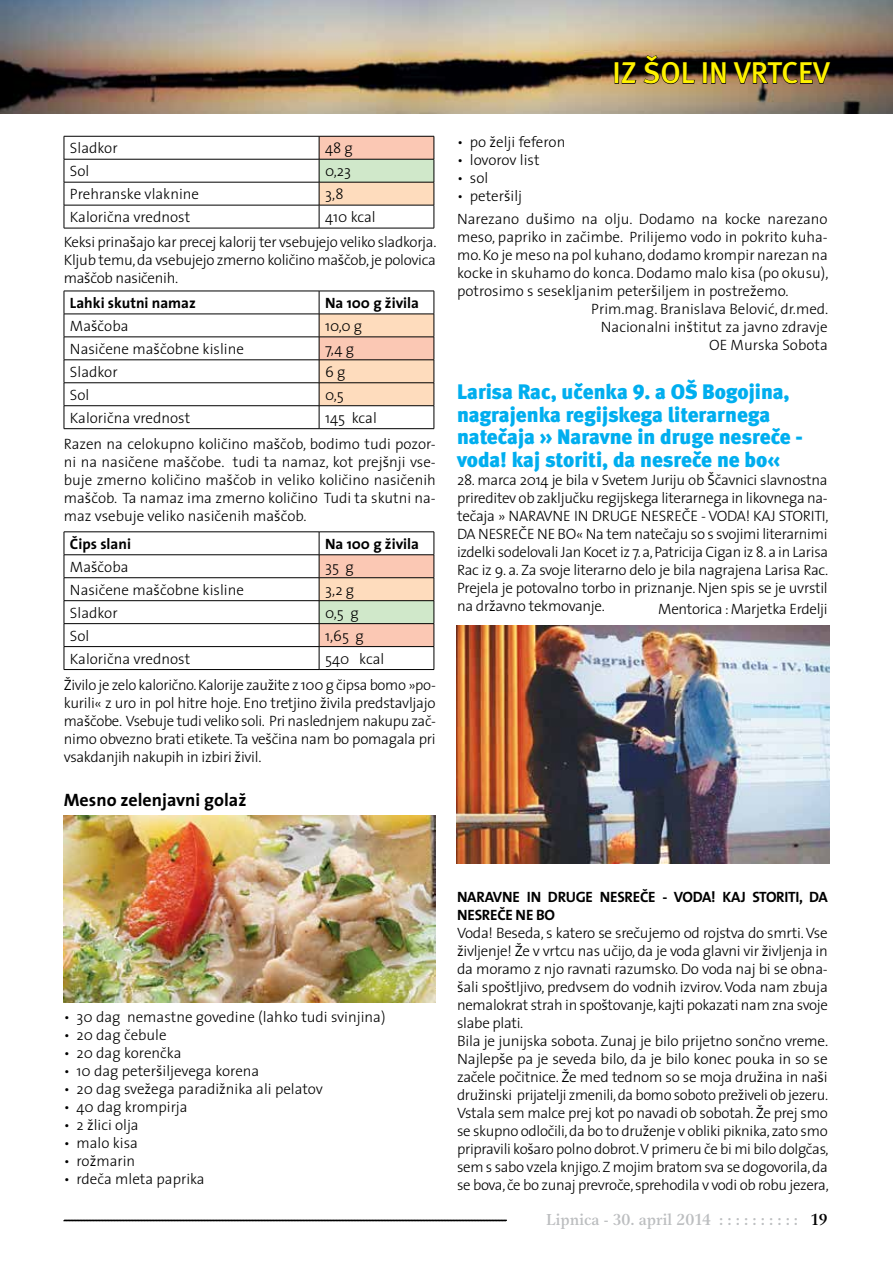
<style>
.page{position:relative;width:893px;height:1263px;background:#fff}
.page>*{position:absolute;margin:0;border:0;box-sizing:border-box;transform-origin:0 0}
.t1{font:30px "Meta Medium CE";color:#fff200}
.t2{font:21px/22.5px "Meta Black CELF";letter-spacing:-.005em;color:#00aeef}
.t3{font:700 18px "The Sans OT";color:#000}
.t4{font:500 16.5px "Gamma Itc TEE";color:#bcbec0}
.t5{font:300 15px/18px "The Sans OT";letter-spacing:-.015em;color:#000}
.t6{font:700 15px/18px "The Sans OT";letter-spacing:-.02em;color:#000}
.t7{font:700 15px "The Sans OT";color:#000}
.s1{color:#000}
</style>
<div class="page">
<img style="left:0;top:0;width:893px;height:114px">
<div style="left:615px;top:62px;width:4px;height:22px;border:1px solid #000"></div>
<svg style="left:621px;top:62px;width:16px;height:22px"></svg>
<svg style="left:643px;top:55px;width:52px;height:29px;background:#3e2e22"></svg>
<div style="left:703px;top:62px;width:4px;height:22px;border:1px solid #000"></div>
<svg style="left:711px;top:0;width:15px;height:84px"></svg>
<svg style="left:733px;top:61px;width:98px;height:25px;background:#392a21"></svg>
<svg style="left:63px;top:1219px;width:444px;height:2px"></svg>
<div style="left:319px;top:136px;width:115px;height:23px;background:#fbc8b4"></div>
<div style="left:319px;top:159px;width:115px;height:23px;background:#d0e8ca"></div>
<div style="left:319px;top:182px;width:115px;height:23px;background:#fedcbd"></div>
<hr style="left:64px;top:136px;width:255px;height:1px;background:#000">
<hr style="left:319px;top:136px;width:115px;height:1px;background:#000">
<hr style="left:64px;top:159px;width:255px;height:1px;background:#000">
<hr style="left:319px;top:159px;width:115px;height:1px;background:#000">
<hr style="left:64px;top:182px;width:255px;height:1px;background:#000">
<hr style="left:319px;top:182px;width:115px;height:1px;background:#000">
<hr style="left:64px;top:205px;width:255px;height:1px;background:#000">
<svg style="left:64px;top:136px;width:1px;height:92px"></svg>
<hr style="left:319px;top:205px;width:115px;height:1px;background:#000">
<svg style="left:319px;top:136px;width:1px;height:92px"></svg>
<svg style="left:434px;top:136px;width:1px;height:92px"></svg>
<hr style="left:64px;top:228px;width:255px;height:1px;background:#000">
<hr style="left:319px;top:228px;width:115px;height:1px;background:#000">
<hr style="left:64px;top:291px;width:255px;height:1px;background:#000">
<hr style="left:64px;top:314px;width:255px;height:1px;background:#000">
<hr style="left:64px;top:337px;width:255px;height:1px;background:#000">
<hr style="left:64px;top:360px;width:255px;height:1px;background:#000">
<hr style="left:64px;top:382px;width:255px;height:1px;background:#000">
<hr style="left:64px;top:405px;width:255px;height:1px;background:#000">
<svg style="left:64px;top:291px;width:1px;height:137px"></svg>
<svg style="left:319px;top:291px;width:116px;height:137px"></svg>
<hr style="left:64px;top:428px;width:255px;height:1px;background:#000">
<hr style="left:319px;top:428px;width:115px;height:1px;background:#000">
<hr style="left:64px;top:532px;width:255px;height:1px;background:#000">
<hr style="left:64px;top:554px;width:255px;height:1px;background:#000">
<hr style="left:64px;top:577px;width:255px;height:1px;background:#000">
<hr style="left:64px;top:600px;width:255px;height:1px;background:#000">
<hr style="left:64px;top:623px;width:255px;height:1px;background:#000">
<hr style="left:64px;top:646px;width:255px;height:1px;background:#000">
<svg style="left:64px;top:532px;width:1px;height:137px"></svg>
<svg style="left:319px;top:532px;width:116px;height:137px"></svg>
<hr style="left:64px;top:669px;width:255px;height:1px;background:#000">
<hr style="left:319px;top:669px;width:115px;height:1px;background:#000">
<img style="left:64px;top:815px;width:372px;height:187px">
<img style="left:457px;top:625px;width:372px;height:238px">
<p class="t5" style="left:70px;top:139px;width:49px">Sladkor</p>
<p class="t5" style="left:325px;top:139px;width:29px">48 g</p>
<p class="t5" style="left:70px;top:162px;width:21px">Sol</p>
<p class="t5" style="left:325px;top:162px;width:27px">0,23</p>
<p class="t5" style="left:70px;top:185px;width:131px">Prehranske vlaknine</p>
<p class="t5" style="left:325px;top:185px;width:20px">3,8</p>
<p class="t5" style="left:70px;top:207px;width:122px">Kalorična vrednost</p>
<p class="t5" style="left:64px;top:204px;width:374px;line-height:24.6px;text-indent:261px">410 kcal<br>Keksi prinašajo kar precej kalorij ter vsebujejo veliko sladkorja.</p>
<p class="t5" style="left:64px;top:250px;width:374px">Kljub temu, da vsebujejo zmerno količino maščob, je polovica maščob nasičenih.</p>
<p class="t7" style="left:70px;top:290px;width:127px">Lahki skutni namaz</p>
<p class="t7" style="left:325px;top:290px;width:96px">Na 100 g živila</p>
<p class="t5" style="left:70px;top:316px;width:60px">Maščoba</p>
<p class="t5" style="left:325px;top:316px;width:39px">10,0 g</p>
<p class="t5" style="left:70px;top:339px;width:175px">Nasičene maščobne kisline</p>
<p class="t5" style="left:325px;top:339px;width:31px">7,4 g</p>
<p class="t5" style="left:70px;top:362px;width:49px">Sladkor</p>
<p class="t5" style="left:325px;top:362px;width:22px">6 g</p>
<p class="t5" style="left:70px;top:385px;width:21px">Sol</p>
<p class="t5" style="left:325px;top:385px;width:20px">0,5</p>
<p class="t5" style="left:70px;top:408px;width:122px">Kalorična vrednost</p>
<p class="t5" style="left:64px;top:404px;width:374px;line-height:26.7px;text-indent:261px">145 kcal<br>Razen na celokupno količino maščob, bodimo tudi pozor-</p>
<p class="t5" style="left:64px;top:453px;width:374px;text-align:justify">ni na nasičene maščobe. tudi ta namaz, kot prejšnji vse&shy;buje zmerno količino maščob in veliko količino nasičenih maščob. Ta namaz ima zmerno količino Tudi ta skutni na&shy;maz vsebuje veliko nasičenih maščob.</p>
<p class="t7" style="left:70px;top:531px;width:63px">Čips slani</p>
<p class="t7" style="left:325px;top:531px;width:96px">Na 100 g živila</p>
<p class="t5" style="left:70px;top:557px;width:60px">Maščoba</p>
<p class="t5" style="left:325px;top:557px;width:30px">35 g</p>
<p class="t5" style="left:70px;top:580px;width:175px">Nasičene maščobne kisline</p>
<p class="t5" style="left:325px;top:580px;width:31px">3,2 g</p>
<p class="t5" style="left:70px;top:603px;width:49px">Sladkor</p>
<p class="t5" style="left:325px;top:603px;width:35px">0,5 g</p>
<p class="t5" style="left:70px;top:626px;width:21px">Sol</p>
<p class="t5" style="left:325px;top:626px;width:40px">1,65 g</p>
<p class="t5" style="left:70px;top:649px;width:122px">Kalorična vrednost</p>
<p class="t5" style="left:64px;top:645px;width:374px;line-height:26.7px;text-indent:261px">540 kcal<br>Živilo je zelo kalorično. Kalorije zaužite z 100 g čipsa bomo »po-</p>
<p class="t5" style="left:64px;top:694px;width:374px;text-align:justify">kurili« z uro in pol hitre hoje. Eno tretjino živila predstavljajo maščobe. Vsebuje tudi veliko soli. Pri naslednjem nakupu zač&shy;nimo obvezno brati etikete. Ta veščina nam bo pomagala pri vsakdanjih nakupih in izbiri živil.</p>
<p class="t3" style="left:64px;top:785px;width:184px">Mesno zelenjavni golaž</p>
<h1 class="t1" style="left:613px;top:54px;width:219px">IZ ŠOL IN VRTCEV</h1>
<p class="t5" style="left:457px;top:132px;width:110px">• po želji feferon</p>
<p class="t5" style="left:457px;top:150px;width:84px">• lovorov list</p>
<p class="t5" style="left:457px;top:168px;width:33px">• sol</p>
<p class="t5" style="left:457px;top:184px;width:372px;line-height:22.5px">• peteršilj<br>Narezano dušimo na olju. Dodamo na kocke narezano</p>
<p class="t5" style="left:457px;top:227px;width:372px">meso, papriko in začimbe. Prilijemo vodo in pokrito kuha-</p>
<p class="t5" style="left:457px;top:245px;width:372px">mo. Ko je meso na pol kuhano, dodamo krompir narezan na</p>
<p class="t5" style="left:457px;top:263px;width:373px">kocke in skuhamo do konca. Dodamo malo kisa (po okusu),</p>
<p class="t5" style="left:457px;top:281px;width:333px">potrosimo s sesekljanim peteršiljem in postrežemo.</p>
<p class="t5" style="left:591px;top:299px;width:239px">Prim.mag. Branislava Belović, dr.med.</p>
<p class="t5" style="left:601px;top:317px;width:228px">Nacionalni inštitut za javno zdravje</p>
<p class="t5" style="left:709px;top:335px;width:120px">OE Murska Sobota</p>
<h2 class="t2" style="left:457px;top:380px;width:347px">Larisa Rac, učenka 9. a OŠ Bogojina, nagrajenka regijskega literarnega natečaja » Naravne in druge nesreče - voda! kaj storiti, da nesreče ne bo«</h2>
<p class="t5" style="left:457px;top:470px;width:373px;text-align:justify">28. marca 2014 je bila v Svetem Juriju ob Ščavnici slavnostna prireditev ob zaključku regijskega literarnega in likovnega na&shy;tečaja » NARAVNE IN DRUGE NESREČE - VODA! KAJ STORITI, DA NESREČE NE BO« Na tem natečaju so s svojimi literarnimi izdelki sodelovali Jan Kocet iz 7. a, Patricija Cigan iz 8. a in Larisa Rac iz 9. a. Za svoje literarno delo je bila nagrajena Larisa Rac.<br>Prejela je potovalno torbo in priznanje. Njen spis se je uvrstil na državno tekmovanje.</p>
<p class="t5" style="left:658px;top:599px;width:171px">Mentorica : Marjetka Erdelji</p>
<p class="t5" style="left:64px;top:1007px;width:323px">• 30 dag nemastne govedine (lahko tudi svinjina)</p>
<p class="t5" style="left:64px;top:1025px;width:104px">• 20 dag čebule</p>
<p class="t5" style="left:64px;top:1043px;width:119px">• 20 dag korenčka</p>
<p class="t5" style="left:64px;top:1061px;width:197px">• 10 dag peteršiljevega korena</p>
<p class="t5" style="left:64px;top:1079px;width:261px">• 20 dag svežega paradižnika ali pelatov</p>
<p class="t5" style="left:64px;top:1097px;width:125px">• 40 dag krompirja</p>
<p class="t5" style="left:64px;top:1115px;width:76px">• 2 žlici olja</p>
<p class="t5" style="left:64px;top:1133px;width:76px">• malo kisa</p>
<p class="t5" style="left:64px;top:1151px;width:73px">• rožmarin</p>
<p class="t5" style="left:64px;top:1169px;width:142px">• rdeča mleta paprika</p>
<p class="t6" style="left:457px;top:887px;width:372px">NARAVNE IN DRUGE NESREČE - VODA! KAJ STORITI, DA<br>NESREČE NE BO</p>
<p class="t5" style="left:457px;top:923px;width:373px">Voda! Beseda, s katero se srečujemo od rojstva do smrti. Vse življenje! Že v vrtcu nas učijo, da je voda glavni vir življenja in da moramo z njo ravnati razumsko. Do voda naj bi se obna&shy;šali spoštljivo, predvsem do vodnih izvirov. Voda nam zbuja nemalokrat strah in spoštovanje, kajti pokazati nam zna svoje slabe plati.<br>Bila je junijska sobota. Zunaj je bilo prijetno sončno vreme.<br>Najlepše pa je seveda bilo, da je bilo konec pouka in so se začele počitnice. Že med tednom so se moja družina in naši družinski prijatelji zmenili, da bomo soboto preživeli ob jezeru.<br>Vstala sem malce prej kot po navadi ob sobotah. Že prej smo se skupno odločili, da bo to druženje v obliki piknika, zato smo pripravili košaro polno dobrot. V primeru če bi mi bilo dolgčas, sem s sabo vzela knjigo. Z mojim bratom sva se dogovorila, da se bova, če bo zunaj prevroče, sprehodila v vodi ob robu jezera,</p>
<p class="t4" style="left:546px;top:1209px;width:283px">Lipnica - 30. april 2014 : : : : : : : : : : <span class="s1">19</span></p>
</div>
